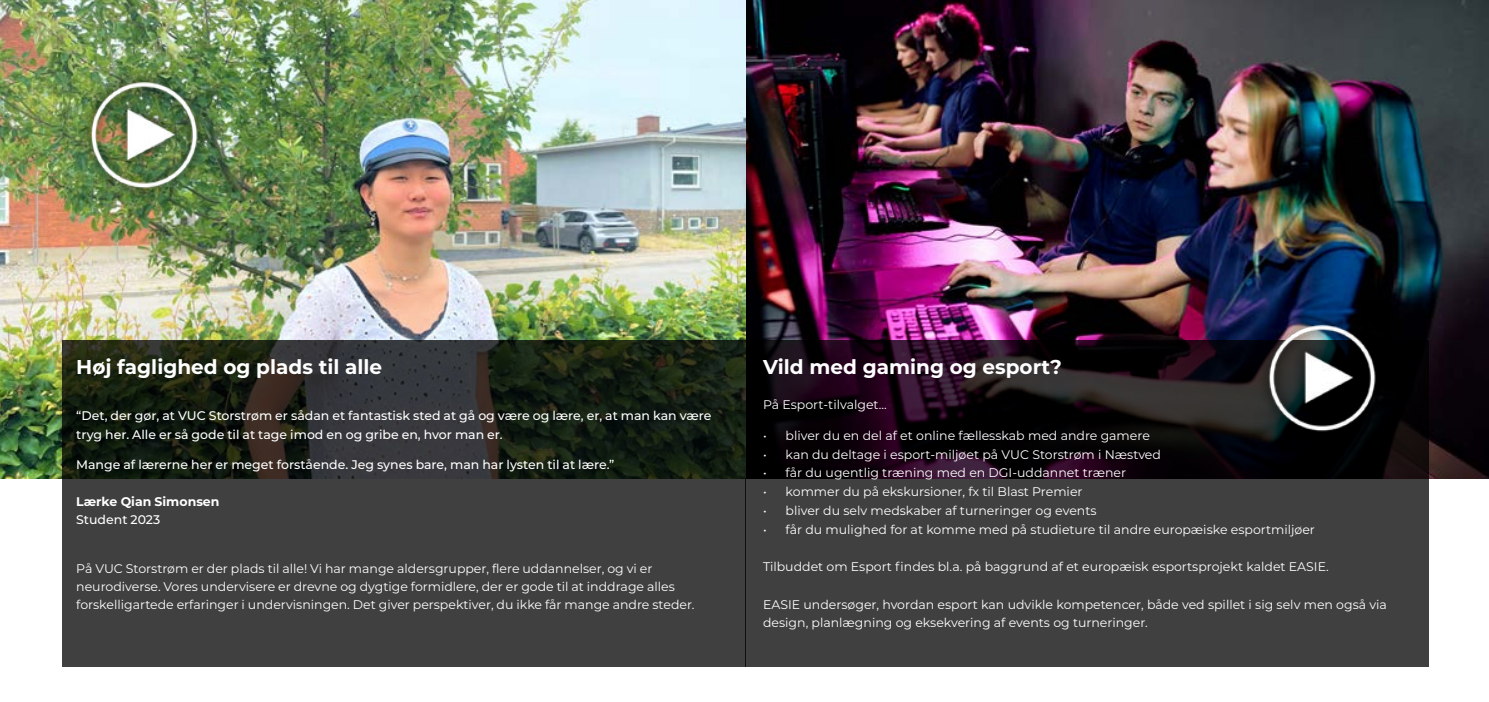
<style>
.page{position:relative;width:1489px;height:702px;background:#fff}
.page>*{position:absolute;margin:0;border:0;box-sizing:border-box;transform-origin:0 0}
.t1{font:700 20px "Montserrat";color:#fff}
.t2{font:12.5px/18.1px "Montserrat";color:#fff}
.t3{font:500 12.5px/18.1px "Montserrat";color:#fff}
.t4{font:700 12.5px "Montserrat";color:#fff}
</style>
<div class="page">
<img style="left:745px;top:0;width:743px;height:478px">
<svg style="left:745px;top:340px;width:683px;height:326px;fill:#404040"></svg>
<img style="left:0;top:0;width:745px;height:478px">
<svg style="left:62px;top:340px;width:683px;height:326px;fill:#404040"></svg>
<img style="left:76px;top:58px;width:136px;height:152px">
<img style="left:1253px;top:301px;width:136px;height:152px">
<h1 class="t1" style="left:76px;top:352px;width:307px">Høj faglighed og plads til alle</h1>
<p class="t3" style="left:76px;top:406px;width:637px">“Det, der gør, at VUC Storstrøm er sådan et fantastisk sted at gå og være og lære, er, at man kan være tryg her. Alle er så gode til at tage imod en og gribe en, hvor man er.</p>
<p class="t3" style="left:76px;top:455px;width:539px">Mange af lærerne her er meget forstående. Jeg synes bare, man har lysten til at lære.”</p>
<p class="t4" style="left:76px;top:492px;width:145px">Lærke Qian Simonsen</p>
<p class="t3" style="left:76px;top:509px;width:86px">Student 2023</p>
<p class="t2" style="left:76px;top:558px;width:620px">På VUC Storstrøm er der plads til alle! Vi har mange aldersgrupper, flere uddannelser, og vi er neurodiverse. Vores undervisere er drevne og dygtige formidlere, der er gode til at inddrage alles forskelligartede erfaringer i undervisningen. Det giver perspektiver, du ikke får mange andre steder.</p>
<h1 class="t1" style="left:763px;top:352px;width:300px">Vild med gaming og esport?</h1>
<p class="t2" style="left:763px;top:394px;width:125px">På Esport-tilvalget...</p>
<p class="t2" style="left:763px;top:426px;width:388px">• bliver du en del af et online fællesskab med andre gamere</p>
<p class="t2" style="left:763px;top:444px;width:399px">• kan du deltage i esport-miljøet på VUC Storstrøm i Næstved</p>
<p class="t2" style="left:763px;top:463px;width:364px">• får du ugentlig træning med en DGI-uddannet træner</p>
<p class="t2" style="left:763px;top:482px;width:321px">• kommer du på ekskursioner, fx til Blast Premier</p>
<p class="t2" style="left:763px;top:501px;width:335px">• bliver du selv medskaber af turneringer og events</p>
<p class="t2" style="left:763px;top:519px;width:553px">• får du mulighed for at komme med på studieture til andre europæiske esportmiljøer</p>
<p class="t2" style="left:763px;top:557px;width:567px">Tilbuddet om Esport findes bl.a. på baggrund af et europæisk esportsprojekt kaldet EASIE.</p>
<p class="t2" style="left:763px;top:594px;width:625px;line-height:18.8px">EASIE undersøger, hvordan esport kan udvikle kompetencer, både ved spillet i sig selv men også via design, planlægning og eksekvering af events og turneringer.</p>
</div>
